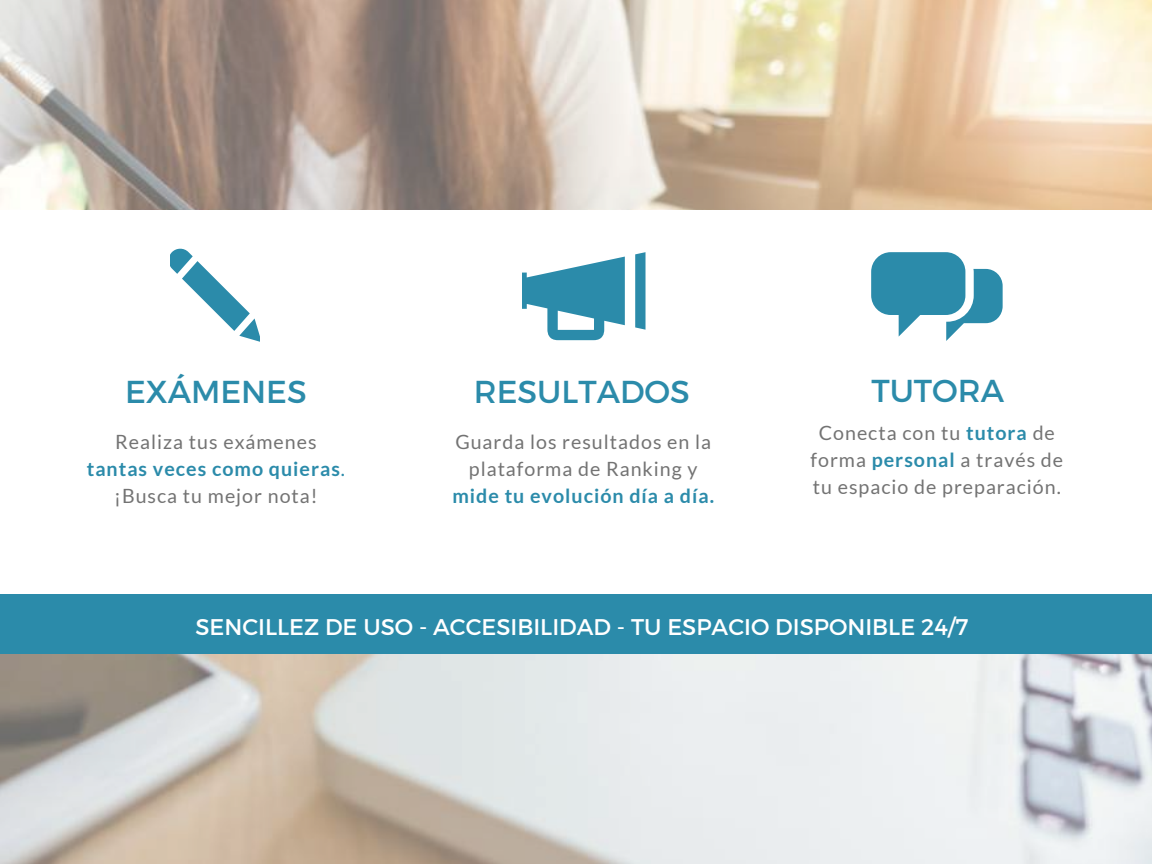
<style>
.page{position:relative;width:1152px;height:864px;background:#fff}
.page>*{position:absolute;margin:0;border:0;box-sizing:border-box;transform-origin:0 0}
.t1{font:31.65px "Montserrat";color:#2b8baa}
.t2{font:22.65px "Montserrat";color:#fff}
.t3{font:19.65px/27px "Lato";letter-spacing:.05em;color:#737373;text-align:center}
.t4{font:700 19.65px "Lato";letter-spacing:.05em;color:#2b8baa}
.s1{font-weight:700;color:#2b8baa}
.s2{color:#2b8baa}
</style>
<div class="page">
<img style="left:0;top:0;width:1152px;height:864px">
<div style="left:0;top:211px;width:1152px;height:440px;background:#fff"></div>
<svg style="left:171px;top:249px;width:89px;height:93px"></svg>
<svg style="left:522px;top:252px;width:123px;height:88px"></svg>
<svg style="left:871px;top:252px;width:132px;height:89px"></svg>
<div style="left:0;top:594px;width:1152px;height:59px;background:#2b8baa"></div>
<h1 class="t1" style="left:125px;top:371px;width:183px">EXÁMENES</h1>
<p class="t3" style="left:87px;top:428px;width:260px">Realiza tus exámenes <span class="s1">tantas veces como quieras</span><span class="s2">. </span>¡Busca tu mejor nota!</p>
<h1 class="t1" style="left:474px;top:371px;width:218px">RESULTADOS</h1>
<p class="t3" style="left:455px;top:428px;width:257px">Guarda los resultados en la plataforma de Ranking y</p>
<p class="t4" style="left:452px;top:484px;width:263px">mide tu evolución día a día.</p>
<h1 class="t1" style="left:871px;top:371px;width:134px">TUTORA</h1>
<p class="t3" style="left:811px;top:418px;width:254px">Conecta con tu <span class="s1">tutora</span> de forma <span class="s1">personal</span> a través de tu espacio de preparación.</p>
<p class="t2" style="left:195px;top:613px;width:774px">SENCILLEZ DE USO - ACCESIBILIDAD - TU ESPACIO DISPONIBLE 24/7</p>
</div>
